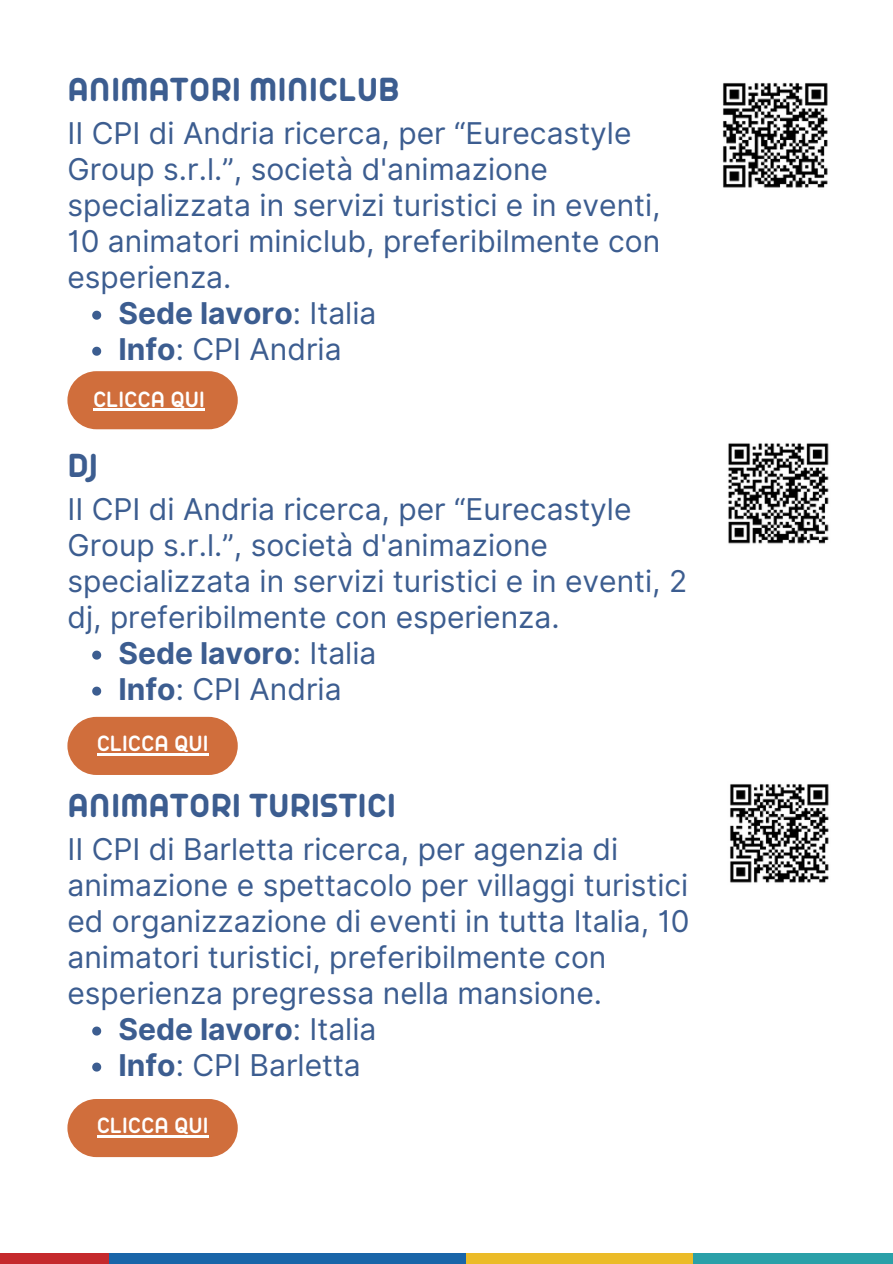
<style>
.page{position:relative;width:893px;height:1264px;background:#fff}
.page>*{position:absolute;margin:0;border:0;box-sizing:border-box;transform-origin:0 0}
.t1{font:700 36px "Arista Pro";color:#3c5d90}
.t2{font:30px/36px "Inter";color:#3c5d90}
.t3{font:700 30px "Inter";color:#3c5d90}
.t4{font:600 24px "Arista Pro";color:#fff}
.s1{font-weight:400}
.s2{font-weight:700}
</style>
<div class="page">
<div style="left:693px;top:1253px;width:199px;height:10px;background:#2aa0a8"></div>
<div style="left:335px;top:1253px;width:357px;height:10px;background:#ebbb28"></div>
<div style="left:0;top:1253px;width:143px;height:10px;background:#c5292c"></div>
<div style="left:109px;top:1253px;width:356px;height:10px;background:#1965a8"></div>
<svg style="left:92px;top:311px;width:9px;height:9px"></svg>
<svg style="left:92px;top:347px;width:9px;height:9px"></svg>
<svg style="left:92px;top:650px;width:9px;height:9px"></svg>
<svg style="left:92px;top:686px;width:9px;height:9px"></svg>
<svg style="left:92px;top:1026px;width:9px;height:9px"></svg>
<svg style="left:92px;top:1062px;width:9px;height:9px"></svg>
<div style="left:67px;top:371px;width:171px;height:58px;background:#d06e3c;border-radius:29px"></div>
<div style="left:67px;top:717px;width:171px;height:58px;background:#d06e3c;border-radius:29px"></div>
<div style="left:67px;top:1098px;width:171px;height:59px;background:#d06e3c;border-radius:29px"></div>
<img style="left:723px;top:83px;width:105px;height:105px">
<img style="left:728px;top:443px;width:101px;height:101px">
<img style="left:730px;top:784px;width:99px;height:99px">
<hr style="left:93px;top:409px;width:112px;height:2px;background:#fff">
<hr style="left:97px;top:753px;width:111px;height:2px;background:#fff">
<hr style="left:97px;top:1135px;width:111px;height:2px;background:#fff">
<h1 class="t1" style="left:67px;top:78px;width:334px">ANIMATORI MINICLUB</h1>
<h1 class="t2" style="left:67px;top:115px;width:594px">II CPI di Andria ricerca, per “Eurecastyle Group s.r.l.”, società d'animazione specializzata in servizi turistici e in eventi, 10 animatori miniclub, preferibilmente con esperienza.</h1>
<p class="t3" style="left:118px;top:295px;width:259px">Sede lavoro<span class="s1">: Italia</span></p>
<p class="t2" style="left:118px;top:331px;width:225px"><span class="s2">Info</span>: CPI Andria</p>
<p class="t4" style="left:93px;top:391px;width:113px">CLICCA QUI</p>
<h1 class="t1" style="left:67px;top:454px;width:32px">DJ</h1>
<h1 class="t2" style="left:67px;top:491px;width:621px">II CPI di Andria ricerca, per “Eurecastyle Group s.r.l.”, società d'animazione specializzata in servizi turistici e in eventi, 2 dj, preferibilmente con esperienza.</h1>
<p class="t3" style="left:118px;top:635px;width:259px">Sede lavoro<span class="s1">: Italia</span></p>
<p class="t2" style="left:118px;top:671px;width:225px"><span class="s2">Info</span>: CPI Andria</p>
<p class="t4" style="left:97px;top:735px;width:113px">CLICCA QUI</p>
<h1 class="t1" style="left:67px;top:794px;width:330px">ANIMATORI TURISTICI</h1>
<h1 class="t2" style="left:67px;top:831px;width:623px">II CPI di Barletta ricerca, per agenzia di animazione e spettacolo per villaggi turistici ed organizzazione di eventi in tutta Italia, 10 animatori turistici, preferibilmente con esperienza pregressa nella mansione.</h1>
<p class="t3" style="left:118px;top:1011px;width:259px">Sede lavoro<span class="s1">: Italia</span></p>
<p class="t2" style="left:118px;top:1047px;width:244px"><span class="s2">Info</span>: CPI Barletta</p>
<p class="t4" style="left:97px;top:1117px;width:113px">CLICCA QUI</p>
</div>
